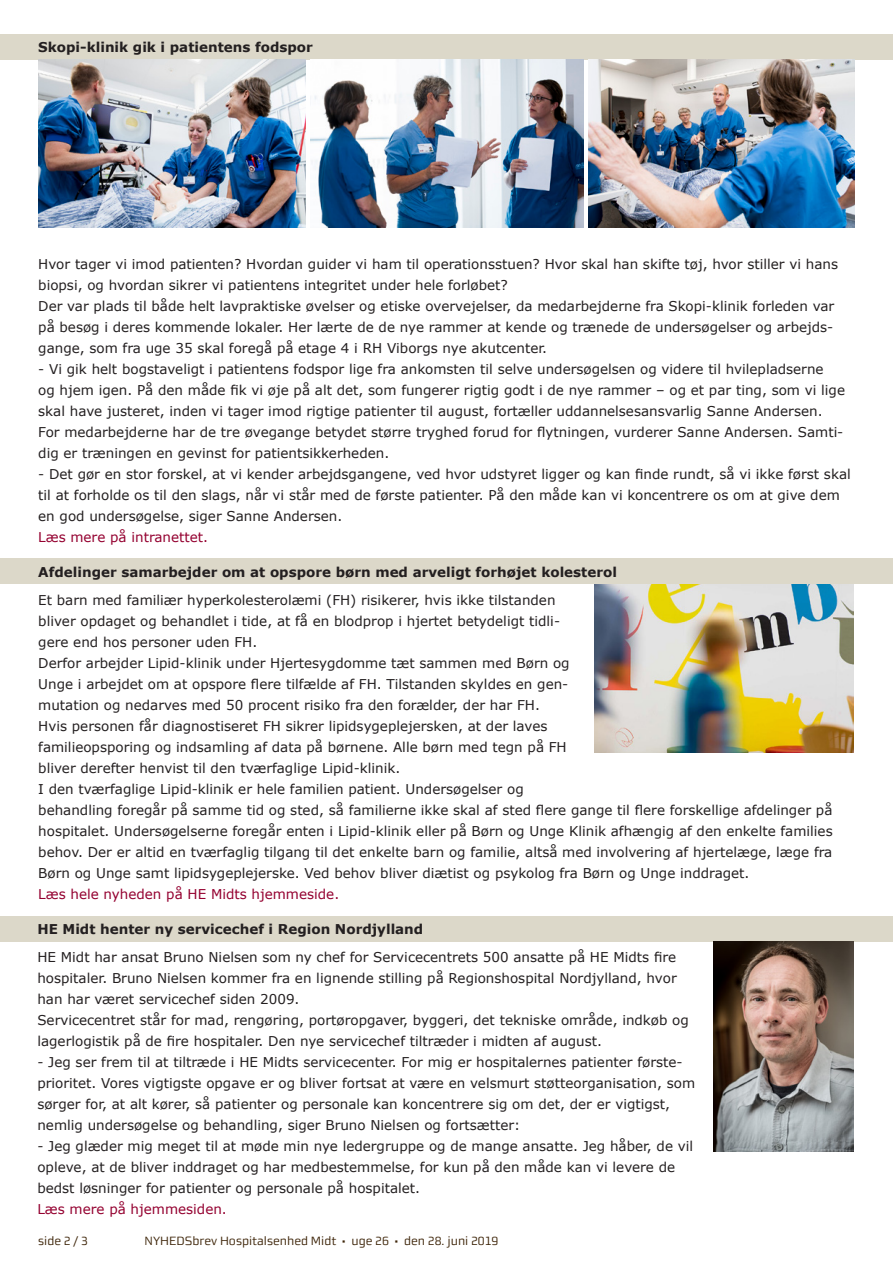
<style>
.page{position:relative;width:893px;height:1263px;background:#fff}
.page>*{position:absolute;margin:0;border:0;box-sizing:border-box;transform-origin:0 0}
.brod{font:13.5px/21px "Verdana";color:#231f20}
.overskrift{font:700 13.5px "Verdana";color:#231f20}
.brod-2{font:13.5px "Verdana";color:#940130}
.t1{font:12px "midtsans";color:#3d2408}
</style>
<div class="page">
<div style="left:0;top:559px;width:893px;height:25px;background:#dcd8c9"></div>
<img style="left:594px;top:584px;width:259px;height:168px">
<div style="left:0;top:34px;width:893px;height:25px;background:#dcd8c9"></div>
<img style="left:38px;top:59px;width:267px;height:168px">
<img style="left:310px;top:59px;width:274px;height:168px">
<img style="left:589px;top:59px;width:266px;height:168px">
<div style="left:0;top:916px;width:892px;height:25px;background:#dcd8c9"></div>
<img style="left:713px;top:941px;width:140px;height:210px">
<p class="overskrift" style="left:38px;top:38px;width:276px">Skopi-klinik gik i patientens fodspor</p>
<p class="brod" style="left:38px;top:254px;width:801px">Hvor tager vi imod patienten? Hvordan guider vi ham til operationsstuen? Hvor skal han skifte tøj, hvor stiller vi hans biopsi, og hvordan sikrer vi patientens integritet under hele forløbet?</p>
<p class="brod" style="left:38px;top:296px;width:797px;text-align:justify">Der var plads til både helt lavpraktiske øvelser og etiske overvejelser, da medarbejderne fra Skopi-klinik forleden var på besøg i deres kommende lokaler. Her lærte de de nye rammer at kende og trænede de undersøgelser og arbejds&shy;gange, som fra uge 35 skal foregå på etage 4 i RH Viborgs nye akutcenter.</p>
<p class="brod" style="left:38px;top:359px;width:808px">- Vi gik helt bogstaveligt i patientens fodspor lige fra ankomsten til selve undersøgelsen og videre til hvilepladserne<br>og hjem igen. På den måde fik vi øje på alt det, som fungerer rigtig godt i de nye rammer – og et par ting, som vi lige skal have justeret, inden vi tager imod rigtige patienter til august, fortæller uddannelsesansvarlig Sanne Andersen.</p>
<p class="brod" style="left:38px;top:422px;width:807px">For medarbejderne har de tre øvegange betydet større tryghed forud for flytningen, vurderer Sanne Andersen. Samti&shy;dig er træningen en gevinst for patientsikkerheden.</p>
<p class="brod" style="left:38px;top:464px;width:814px">- Det gør en stor forskel, at vi kender arbejdsgangene, ved hvor udstyret ligger og kan finde rundt, så vi ikke først skal til at forholde os til den slags, når vi står med de første patienter. På den måde kan vi koncentrere os om at give dem en god undersøgelse, siger Sanne Andersen.</p>
<p class="brod-2" style="left:38px;top:528px;width:171px">Læs mere på intranettet.</p>
<p class="overskrift" style="left:38px;top:563px;width:580px">Afdelinger samarbejder om at opspore børn med arveligt forhøjet kolesterol</p>
<p class="brod" style="left:38px;top:590px;width:523px">Et barn med familiær hyperkolesterolæmi (FH) risikerer, hvis ikke tilstanden bliver opdaget og behandlet i tide, at få en blodprop i hjertet betydeligt tidli&shy;gere end hos personer uden FH.</p>
<p class="brod" style="left:38px;top:653px;width:533px;text-align:justify">Derfor arbejder Lipid-klinik under Hjertesygdomme tæt sammen med Børn og Unge i arbejdet om at opspore flere tilfælde af FH. Tilstanden skyldes en gen&shy;mutation og nedarves med 50 procent risiko fra den forælder, der har FH.</p>
<p class="brod" style="left:38px;top:716px;width:530px">Hvis personen får diagnostiseret FH sikrer lipidsygeplejersken, at der laves familieopsporing og indsamling af data på børnene. Alle børn med tegn på FH bliver derefter henvist til den tværfaglige Lipid-klinik.</p>
<p class="brod" style="left:38px;top:779px;width:487px">I den tværfaglige Lipid-klinik er hele familien patient. Undersøgelser og</p>
<p class="brod" style="left:38px;top:800px;width:796px;text-align:justify">behandling foregår på samme tid og sted, så familierne ikke skal af sted flere gange til flere forskellige afdelinger på hospitalet. Undersøgelserne foregår enten i Lipid-klinik eller på Børn og Unge Klinik afhængig af den enkelte families behov. Der er altid en tværfaglig tilgang til det enkelte barn og familie, altså med involvering af hjertelæge, læge fra Børn og Unge samt lipidsygeplejerske. Ved behov bliver diætist og psykolog fra Børn og Unge inddraget.</p>
<p class="brod-2" style="left:38px;top:885px;width:302px">Læs hele nyheden på HE Midts hjemmeside.</p>
<p class="overskrift" style="left:37px;top:920px;width:387px">HE Midt henter ny servicechef i Region Nordjylland</p>
<p class="brod" style="left:37px;top:947px;width:641px;text-align:justify">HE Midt har ansat Bruno Nielsen som ny chef for Servicecentrets 500 ansatte på HE Midts fire hospitaler. Bruno Nielsen kommer fra en lignende stilling på Regionshospital Nordjylland, hvor han har været servicechef siden 2009.</p>
<p class="brod" style="left:37px;top:1010px;width:653px">Servicecentret står for mad, rengøring, portøropgaver, byggeri, det tekniske område, indkøb og lagerlogistik på de fire hospitaler. Den nye servicechef tiltræder i midten af august.</p>
<p class="brod" style="left:37px;top:1052px;width:659px">- Jeg ser frem til at tiltræde i HE Midts servicecenter. For mig er hospitalernes patienter første&shy;prioritet. Vores vigtigste opgave er og bliver fortsat at være en velsmurt støtteorganisation, som sørger for, at alt kører, så patienter og personale kan koncentrere sig om det, der er vigtigst, nemlig undersøgelse og behandling, siger Bruno Nielsen og fortsætter:</p>
<p class="brod" style="left:37px;top:1136px;width:657px">- Jeg glæder mig meget til at møde min nye ledergruppe og de mange ansatte. Jeg håber, de vil opleve, at de bliver inddraget og har medbestemmelse, for kun på den måde kan vi levere de bedst løsninger for patienter og personale på hospitalet.</p>
<p class="brod-2" style="left:37px;top:1200px;width:191px">Læs mere på hjemmesiden.</p>
<p class="t1" style="left:38px;top:1234px;width:51px">side 2 / 3</p>
<p class="t1" style="left:145px;top:1234px;width:355px">NYHEDSbrev Hospitalsenhed Midt • uge 26 • den 28. juni 2019</p>
</div>
